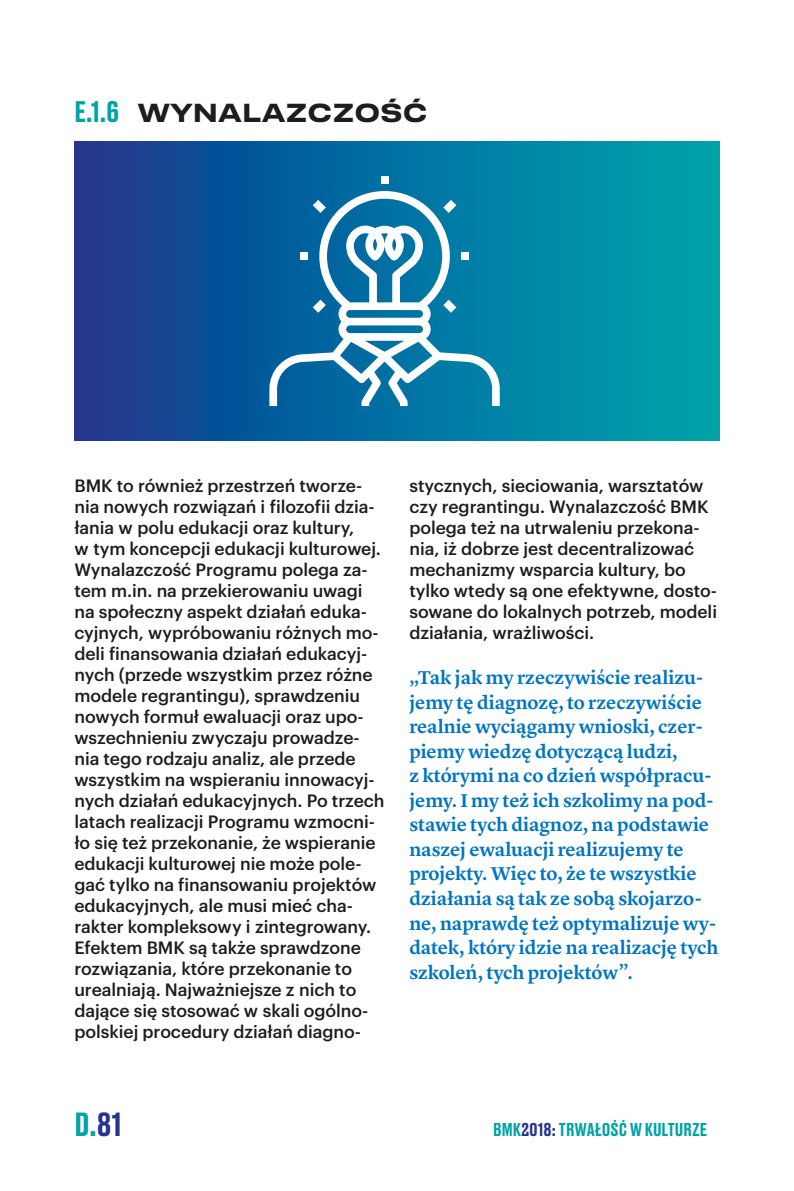
<style>
.page{position:relative;width:794px;height:1191px;background:#fff}
.page>*{position:absolute;margin:0;border:0;box-sizing:border-box;transform-origin:0 0}
.t1{font:500 31.5px "Druk Text";color:#00a3a6}
.t2{font:500 24.5px "Druk Text Wide";color:#1d1d1b}
.t3{font:600 19.25px/24.5px "Lyon Text";color:#0075bf}
.t4{font:500 17.5px/21px "Graphik";color:#1d1d1b}
.t5{font:500 17.5px "Druk Text";color:#00a3a6}
.s1{font-family:"Druk Text";font-size:28px;color:#00a3a6}
.s2{color:#28348b}
</style>
<div class="page">
<svg style="left:74px;top:141px;width:645px;height:299px;background:#076f9e"></svg>
<svg style="left:269px;top:191px;width:231px;height:215px"></svg>
<svg style="left:443px;top:200px;width:13px;height:13px"></svg>
<svg style="left:443px;top:300px;width:13px;height:13px"></svg>
<div style="left:461px;top:252px;width:8px;height:8px;background:#fff"></div>
<svg style="left:313px;top:200px;width:13px;height:13px"></svg>
<svg style="left:313px;top:300px;width:13px;height:13px"></svg>
<div style="left:300px;top:252px;width:8px;height:8px;background:#fff"></div>
<div style="left:381px;top:176px;width:7px;height:7px;background:#fff"></div>
<h2 class="t2" style="left:74px;top:92px;width:355px"><span class="s1">E.1.6</span> WYNALAZCZOŚĆ</h2>
<p class="t4" style="left:74px;top:473px;width:311px">BMK to również przestrzeń tworze&shy;nia nowych rozwiązań i filozofii dzia&shy;łania w polu edukacji oraz kultury,<br>w tym koncepcji edukacji kulturowej.<br>Wynalazczość Programu polega za&shy;tem m.in. na przekierowaniu uwagi na społeczny aspekt działań eduka&shy;cyjnych, wypróbowaniu różnych mo&shy;deli finansowania działań edukacyj&shy;nych (przede wszystkim przez różne modele regrantingu), sprawdzeniu nowych formuł ewaluacji oraz upo&shy;wszechnieniu zwyczaju prowadze&shy;nia tego rodzaju analiz, ale przede wszystkim na wspieraniu innowacyj&shy;nych działań edukacyjnych. Po trzech latach realizacji Programu wzmocni&shy;ło się też przekonanie, że wspieranie edukacji kulturowej nie może pole&shy;gać tylko na finansowaniu projektów edukacyjnych, ale musi mieć cha&shy;rakter kompleksowy i zintegrowany.<br>Efektem BMK są także sprawdzone rozwiązania, które przekonanie to urealniają. Najważniejsze z nich to dające się stosować w skali ogólno&shy;polskiej procedury działań diagno-</p>
<p class="t4" style="left:409px;top:473px;width:309px">stycznych, sieciowania, warsztatów czy regrantingu. Wynalazczość BMK polega też na utrwaleniu przekona&shy;nia, iż dobrze jest decentralizować mechanizmy wsparcia kultury, bo tylko wtedy są one efektywne, dosto&shy;sowane do lokalnych potrzeb, modeli działania, wrażliwości.</p>
<p class="t3" style="left:409px;top:664px;width:310px">„Tak jak my rzeczywiście realizu&shy;jemy tę diagnozę, to rzeczywiście realnie wyciągamy wnioski, czer&shy;piemy wiedzę dotyczącą ludzi,<br>z którymi na co dzień współpracu&shy;jemy. I my też ich szkolimy na pod&shy;stawie tych diagnoz, na podstawie naszej ewaluacji realizujemy te projekty. Więc to, że te wszystkie działania są tak ze sobą skojarzo&shy;ne, naprawdę też optymalizuje wy&shy;datek, który idzie na realizację tych szkoleń, tych projektów”.</p>
<h1 class="t1" style="left:74px;top:1101px;width:49px">D.<span class="s2">81</span></h1>
<p class="t5" style="left:493px;top:1116px;width:215px">BMK<span class="s2">2018:</span> TRWAŁOŚĆ W KULTURZE</p>
</div>
